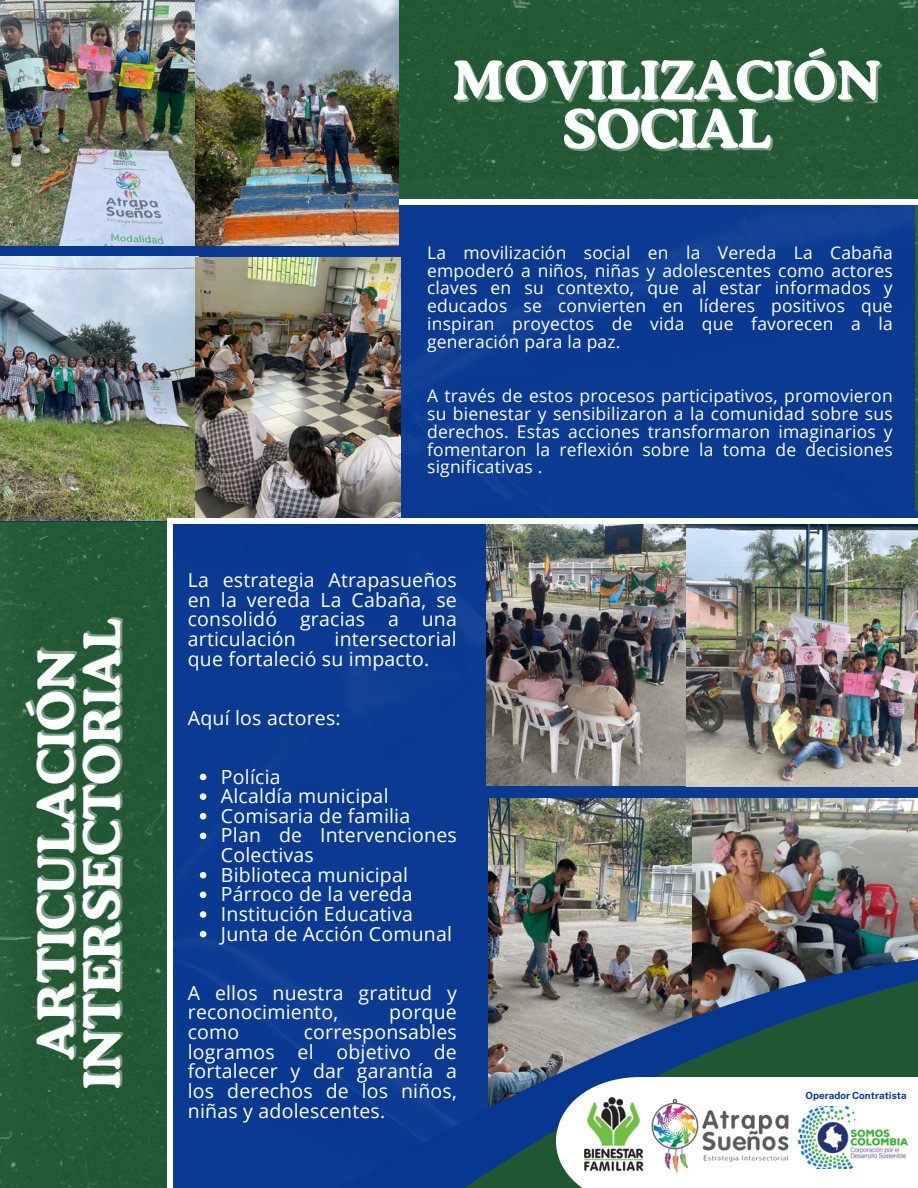
<style>
.page{position:relative;width:918px;height:1188px;background:#fff}
.page>*{position:absolute;margin:0;border:0;box-sizing:border-box;transform-origin:0 0}
.t1{font:700 53.25px "Cooper BT";color:#fff}
.t2{font:700 49.95px "Cooper BT";color:#fff}
.t3{font:19.5px/19.6px "Open Sans";letter-spacing:.01em;color:#fff}
.t4{font:17.55px/17.9px "Open Sans";letter-spacing:.01em;color:#fff;text-align:justify}
.t5{font:700 9.9px "Public Sans";color:#063791}
</style>
<div class="page">
<img style="left:0;top:1px;width:918px;height:892px">
<img style="left:0;top:0;width:398px;height:246px">
<img style="left:173px;top:178px;width:745px;height:715px">
<img style="left:0;top:257px;width:196px;height:264px">
<img style="left:196px;top:257px;width:205px;height:261px">
<img style="left:487px;top:524px;width:431px;height:262px">
<img style="left:488px;top:799px;width:204px;height:94px">
<img style="left:692px;top:799px;width:226px;height:94px">
<svg style="left:0;top:893px;width:918px;height:295px;background:#2f5571"></svg>
<div style="left:173px;top:518px;width:745px;height:6px;background:#fff"></div>
<div style="left:167px;top:518px;width:6px;height:670px;background:#fff"></div>
<div style="left:399px;top:199px;width:519px;height:6px;background:#fff"></div>
<svg style="left:556px;top:1077px;width:362px;height:111px"></svg>
<img style="left:581px;top:1095px;width:214px;height:79px">
<img style="left:797px;top:1107px;width:112px;height:62px">
<svg style="left:200px;top:774px;width:6px;height:6px"></svg>
<svg style="left:200px;top:793px;width:6px;height:7px"></svg>
<svg style="left:200px;top:813px;width:6px;height:7px"></svg>
<svg style="left:200px;top:833px;width:6px;height:6px"></svg>
<svg style="left:200px;top:872px;width:6px;height:6px"></svg>
<svg style="left:200px;top:892px;width:6px;height:6px"></svg>
<svg style="left:200px;top:911px;width:6px;height:7px"></svg>
<svg style="left:200px;top:931px;width:6px;height:6px"></svg>
<p class="t2" style="left:71px;top:1089px;width:472px;rotate:-90deg">INTERSECTORIAL</p>
<p class="t2" style="left:25px;top:1059px;width:412px;rotate:-90deg">ARTICULACIÓN</p>
<h1 class="t1" style="left:452px;top:47px;width:430px">MOVILIZACIÓN</h1>
<p class="t1" style="left:563px;top:96px;width:210px">SOCIAL</p>
<h3 class="t4" style="left:427px;top:243px;width:467px">La movilización social en la Vereda La Cabaña empoderó a niños, niñas y adolescentes como actores claves en su contexto, que al estar informados y educados se convierten en líderes positivos que inspiran proyectos de vida que favorecen a la generación para la paz.</h3>
<h3 class="t4" style="left:427px;top:386px;width:467px">A través de estos procesos participativos, promovieron su bienestar y sensibilizaron a la comunidad sobre sus derechos. Estas acciones transformaron imaginarios y fomentaron la reflexión sobre la toma de decisiones significativas .</h3>
<p class="t3" style="left:188px;top:570px;width:271px;text-align:justify">La estrategia Atrapasueños en la vereda La Cabaña, se consolidó gracias a una articulación</p>
<p class="t3" style="left:188px;top:629px;width:271px;text-indent:147px">intersectorial que fortaleció su impacto.</p>
<p class="t3" style="left:188px;top:707px;width:154px">Aquí los actores:</p>
<p class="t3" style="left:221px;top:766px;width:61px">Polícia</p>
<h2 class="t3" style="left:221px;top:786px;width:169px">Alcaldía municipal</h2>
<h2 class="t3" style="left:221px;top:805px;width:191px">Comisaria de familia</h2>
<p class="t3" style="left:221px;top:825px;width:237px">Plan de Intervenciones<br>Colectivas</p>
<p class="t3" style="left:221px;top:864px;width:189px">Biblioteca municipal</p>
<p class="t3" style="left:221px;top:884px;width:193px">Párroco de la vereda</p>
<p class="t3" style="left:221px;top:904px;width:193px">Institución Educativa</p>
<p class="t3" style="left:221px;top:923px;width:233px">Junta de Acción Comunal</p>
<p class="t3" style="left:188px;top:982px;width:271px">A ellos nuestra gratitud y reconocimiento,</p>
<p class="t3" style="left:389px;top:1002px;width:69px">porque</p>
<p class="t3" style="left:188px;top:1022px;width:271px;text-align:justify;text-indent:116px">corresponsables logramos el objetivo de fortalecer y dar garantía a los derechos de los niños, niñas y adolescentes.</p>
<p class="t3" style="left:188px;top:1022px;width:53px">como</p>
<p class="t5" style="left:806px;top:1090px;width:103px">Operador Contratista</p>
</div>
